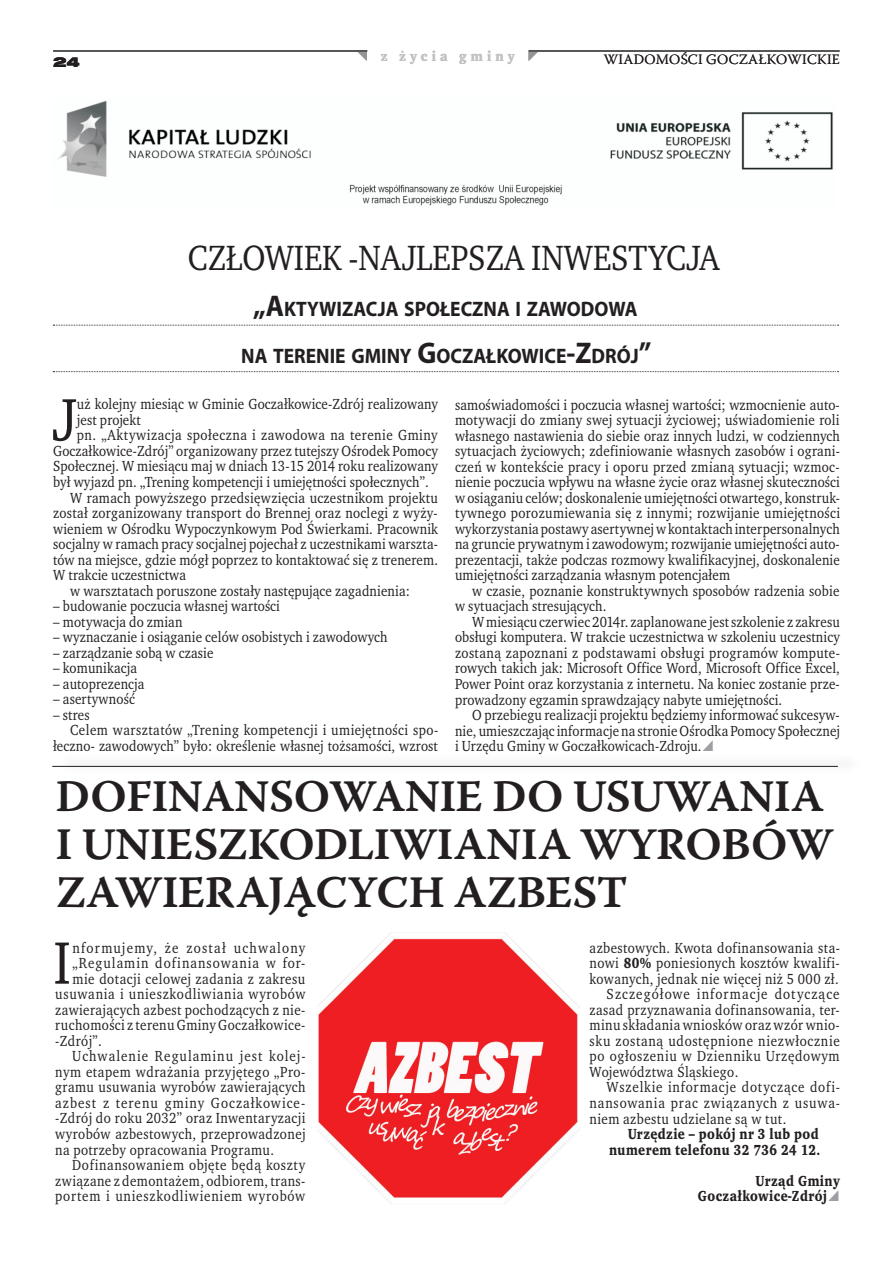
<style>
.page{position:relative;width:893px;height:1263px;background:#fff}
.page>*{position:absolute;margin:0;border:0;box-sizing:border-box;transform-origin:0 0}
.t1{font:61.2px "Wro Text";color:#231f20;scale:.93 1}
.t2{font:45px/48px "Warnock Pro Semibold Capt";letter-spacing:-.02em;color:#231f20}
.t3{font:36px "Wro Text";color:#231f20;scale:.93 1}
.t4{font:700 21px "Myriad Pro";color:#231f20;scale:.93 1}
.t5{font:15px/15.5px "Wro Text";letter-spacing:.02em;color:#231f20;text-align:justify;scale:.93 1}
.t6{font:15px "Wro Text";letter-spacing:.075em;color:#231f20;scale:.93 1}
.t7{font:15px "Wro Text";letter-spacing:.05em;color:#231f20;scale:.93 1}
.t8{font:15px "Wro Text";letter-spacing:.04em;color:#231f20;scale:.93 1}
.t9{font:700 15px/15.5px "Wro Text";letter-spacing:.03em;color:#231f20;text-align:right;scale:.93 1}
.t10{font:15px "Wro Text";letter-spacing:.055em;color:#231f20;scale:.93 1}
.t11{font:15px "Wro Text";letter-spacing:.045em;color:#231f20;scale:.93 1}
.t12{font:15px "Wro Text";letter-spacing:.06em;color:#231f20;scale:.93 1}
.t13{font:15px "Wro Text";letter-spacing:.09em;color:#231f20;scale:.93 1}
.t14{font:300 14.25px "Warnock Pro";letter-spacing:.02em;color:#231f20}
.t15{font:700 14.25px "Wro Text";letter-spacing:.29em;color:#c1c2c4}
.t16{font:900 expanded 14.25px "Nimbus San TCE";color:#231f20}
.s1{font-size:30px}
.s2{font-weight:700}
</style>
<div class="page">
<hr style="left:53px;top:51px;width:314px;height:1px;background:#231f20">
<hr style="left:529px;top:51px;width:311px;height:1px;background:#231f20">
<img style="left:57px;top:100px;width:776px;height:106px">
<svg style="left:53px;top:325px;width:785px;height:1px"></svg>
<svg style="left:53px;top:371px;width:785px;height:1px"></svg>
<hr style="left:52px;top:766px;width:786px;height:1px;background:#231f20">
<img style="left:317px;top:932px;width:262px;height:272px">
<p class="t16" style="left:53px;top:54px;width:28px">24</p>
<p class="t15" style="left:381px;top:47px;width:135px">z życia gminy</p>
<p class="t14" style="left:604px;top:51px;width:237px">WIADOMOŚCI GOCZAŁKOWICKIE</p>
<h3 class="t3" style="left:188px;top:235px;width:573px">CZŁOWIEK -NAJLEPSZA INWESTYCJA</h3>
<h3 class="t4" style="left:253px;top:295px;width:415px"><span class="s1">„A</span>KTYWIZACJA SPOŁECZNA I ZAWODOWA</h3>
<h3 class="t4" style="left:241px;top:342px;width:443px">NA TERENIE GMINY <span class="s1">G</span>OCZAŁKOWICE<span class="s1">-Z</span>DRÓJ<span class="s1">”</span></h3>
<h1 class="t1" style="left:53px;top:381px;width:27px">J</h1>
<p class="t5" style="left:77px;top:397px;width:390px">uż kolejny miesiąc w Gminie Goczałkowice-Zdrój realizowany</p>
<p class="t5" style="left:77px;top:412px;width:70px">jest projekt</p>
<p class="t8" style="left:77px;top:426px;width:390px">pn. „Aktywizacja społeczna i zawodowa na terenie Gminy</p>
<p class="t5" style="left:53px;top:443px;width:415px">Goczałkowice-Zdrój” organizowany przez tutejszy Ośrodek Pomocy</p>
<p class="t5" style="left:53px;top:459px;width:415px">Społecznej. W miesiącu maj w dniach 13-15 2014 roku realizowany</p>
<p class="t5" style="left:53px;top:474px;width:405px">był wyjazd pn. „Trening kompetencji i umiejętności społecznych”.</p>
<p class="t5" style="left:70px;top:490px;width:397px">W ramach powyższego przedsięwzięcia uczestnikom projektu</p>
<p class="t5" style="left:53px;top:505px;width:415px">został zorganizowany transport do Brennej oraz noclegi z wyży-</p>
<p class="t5" style="left:53px;top:521px;width:415px">wieniem w Ośrodku Wypoczynkowym Pod Świerkami. Pracownik</p>
<p class="t5" style="left:53px;top:536px;width:415px">socjalny w ramach pracy socjalnej pojechał z uczestnikami warszta-</p>
<p class="t5" style="left:53px;top:552px;width:415px">tów na miejsce, gdzie mógł poprzez to kontaktować się z trenerem.</p>
<p class="t5" style="left:53px;top:567px;width:144px">W trakcie uczestnictwa</p>
<p class="t5" style="left:70px;top:583px;width:367px">w warsztatach poruszone zostały następujące zagadnienia:</p>
<p class="t5" style="left:53px;top:598px;width:245px">– budowanie poczucia własnej wartości</p>
<p class="t5" style="left:53px;top:614px;width:141px">– motywacja do zmian</p>
<p class="t5" style="left:53px;top:629px;width:361px">– wyznaczanie i osiąganie celów osobistych i zawodowych</p>
<p class="t5" style="left:53px;top:645px;width:174px">– zarządzanie sobą w czasie</p>
<p class="t5" style="left:53px;top:660px;width:92px">– komunikacja</p>
<p class="t5" style="left:53px;top:676px;width:100px">– autoprezencja</p>
<p class="t5" style="left:53px;top:691px;width:89px">– asertywność</p>
<p class="t5" style="left:53px;top:707px;width:41px">– stres</p>
<p class="t5" style="left:70px;top:723px;width:397px">Celem warsztatów „Trening kompetencji i umiejętności spo-</p>
<p class="t5" style="left:53px;top:738px;width:415px">łeczno- zawodowych” było: określenie własnej tożsamości, wzrost</p>
<p class="t5" style="left:455px;top:397px;width:415px">samoświadomości i poczucia własnej wartości; wzmocnienie auto&shy;motywacji do zmiany swej sytuacji życiowej; uświadomienie roli własnego nastawienia do siebie oraz innych ludzi, w codziennych sytuacjach życiowych; zdefiniowanie własnych zasobów i ograni&shy;czeń w kontekście pracy i oporu przed zmianą sytuacji; wzmoc&shy;nienie poczucia wpływu na własne życie oraz własnej skuteczności w osiąganiu celów; doskonalenie umiejętności otwartego, konstruk&shy;tywnego porozumiewania się z innymi; rozwijanie umiejętności wykorzystania postawy asertywnej w kontaktach interpersonalnych na gruncie prywatnym i zawodowym; rozwijanie umiejętności auto&shy;prezentacji, także podczas rozmowy kwalifikacyjnej, doskonalenie umiejętności zarządzania własnym potencjałem</p>
<p class="t5" style="left:455px;top:583px;width:415px;text-indent:17px">w czasie, poznanie konstruktywnych sposobów radzenia sobie w sytuacjach stresujących.</p>
<p class="t5" style="left:455px;top:614px;width:415px;text-indent:17px">W miesiącu czerwiec 2014r. zaplanowane jest szkolenie z zakresu obsługi komputera. W trakcie uczestnictwa w szkoleniu uczestnicy zostaną zapoznani z podstawami obsługi programów kompute&shy;rowych takich jak: Microsoft Office Word, Microsoft Office Excel, Power Point oraz korzystania z internetu. Na koniec zostanie prze&shy;prowadzony egzamin sprawdzający nabyte umiejętności.</p>
<p class="t5" style="left:455px;top:707px;width:415px;text-indent:17px">O przebiegu realizacji projektu będziemy informować sukcesyw&shy;nie, umieszczając informacje na stronie Ośrodka Pomocy Społecznej i Urzędu Gminy w Goczałkowicach-Zdroju.</p>
<h2 class="t2" style="left:56px;top:772px;width:780px">DOFINANSOWANIE DO USUWANIA<br>I UNIESZKODLIWIANIA WYROBÓW<br>ZAWIERAJĄCYCH AZBEST</h2>
<h1 class="t1" style="left:53px;top:924px;width:20px">I</h1>
<p class="t13" style="left:72px;top:938px;width:252px">nformujemy, że został uchwalony</p>
<p class="t6" style="left:72px;top:954px;width:252px">„Regulamin dofinansowania w for-</p>
<p class="t5" style="left:72px;top:971px;width:252px">mie dotacji celowej zadania z zakresu</p>
<p class="t7" style="left:55px;top:985px;width:270px">usuwania i unieszkodliwiania wyrobów</p>
<p class="t5" style="left:55px;top:1002px;width:270px">zawierających azbest pochodzących z nie-</p>
<p class="t5" style="left:55px;top:1017px;width:270px">ruchomości z terenu Gminy Goczałkowice-</p>
<p class="t5" style="left:55px;top:1033px;width:52px">-Zdrój”.</p>
<p class="t6" style="left:72px;top:1047px;width:252px">Uchwalenie Regulaminu jest kolej-</p>
<p class="t8" style="left:55px;top:1062px;width:270px">nym etapem wdrażania przyjętego „Pro-</p>
<p class="t5" style="left:55px;top:1079px;width:270px">gramu usuwania wyrobów zawierających</p>
<p class="t6" style="left:55px;top:1093px;width:270px">azbest z terenu gminy Goczałkowice-</p>
<p class="t5" style="left:55px;top:1110px;width:270px">-Zdrój do roku 2032” oraz Inwentaryzacji</p>
<p class="t5" style="left:55px;top:1126px;width:271px">wyrobów azbestowych, przeprowadzonej</p>
<p class="t5" style="left:55px;top:1142px;width:237px">na potrzeby opracowania Programu.</p>
<p class="t11" style="left:72px;top:1155px;width:252px">Dofinansowaniem objęte będą koszty</p>
<p class="t5" style="left:55px;top:1173px;width:270px">związane z demontażem, odbiorem, trans-</p>
<p class="t10" style="left:55px;top:1186px;width:270px">portem i unieszkodliwieniem wyrobów</p>
<p class="t5" style="left:590px;top:940px;width:271px">azbestowych. Kwota dofinansowania sta-</p>
<p class="t5" style="left:590px;top:955px;width:270px">nowi <span class="s2">80%</span> poniesionych kosztów kwalifi-</p>
<p class="t5" style="left:590px;top:971px;width:269px">kowanych, jednak nie więcej niż 5 000 zł.</p>
<p class="t6" style="left:607px;top:985px;width:252px">Szczegółowe informacje dotyczące</p>
<p class="t5" style="left:590px;top:1002px;width:270px">zasad przyznawania dofinansowania, ter-</p>
<p class="t5" style="left:590px;top:1017px;width:270px">minu składania wniosków oraz wzór wnio-</p>
<p class="t7" style="left:590px;top:1031px;width:271px">sku zostaną udostępnione niezwłocznie</p>
<p class="t7" style="left:590px;top:1047px;width:270px">po ogłoszeniu w Dzienniku Urzędowym</p>
<p class="t5" style="left:590px;top:1064px;width:161px">Województwa Śląskiego.</p>
<p class="t10" style="left:607px;top:1078px;width:252px">Wszelkie informacje dotyczące dofi-</p>
<p class="t12" style="left:590px;top:1093px;width:271px">nansowania prac związanych z usuwa-</p>
<p class="t5" style="left:590px;top:1111px;width:213px">niem azbestu udzielane są w tut.</p>
<p class="t9" style="left:609px;top:1126px;width:229px">Urzędzie – pokój nr 3 lub pod numerem telefonu 32 736 24 12.</p>
<p class="t9" style="left:698px;top:1173px;width:154px;text-align:left;text-indent:58px">Urząd Gminy<br>Goczałkowice-Zdrój</p>
</div>
